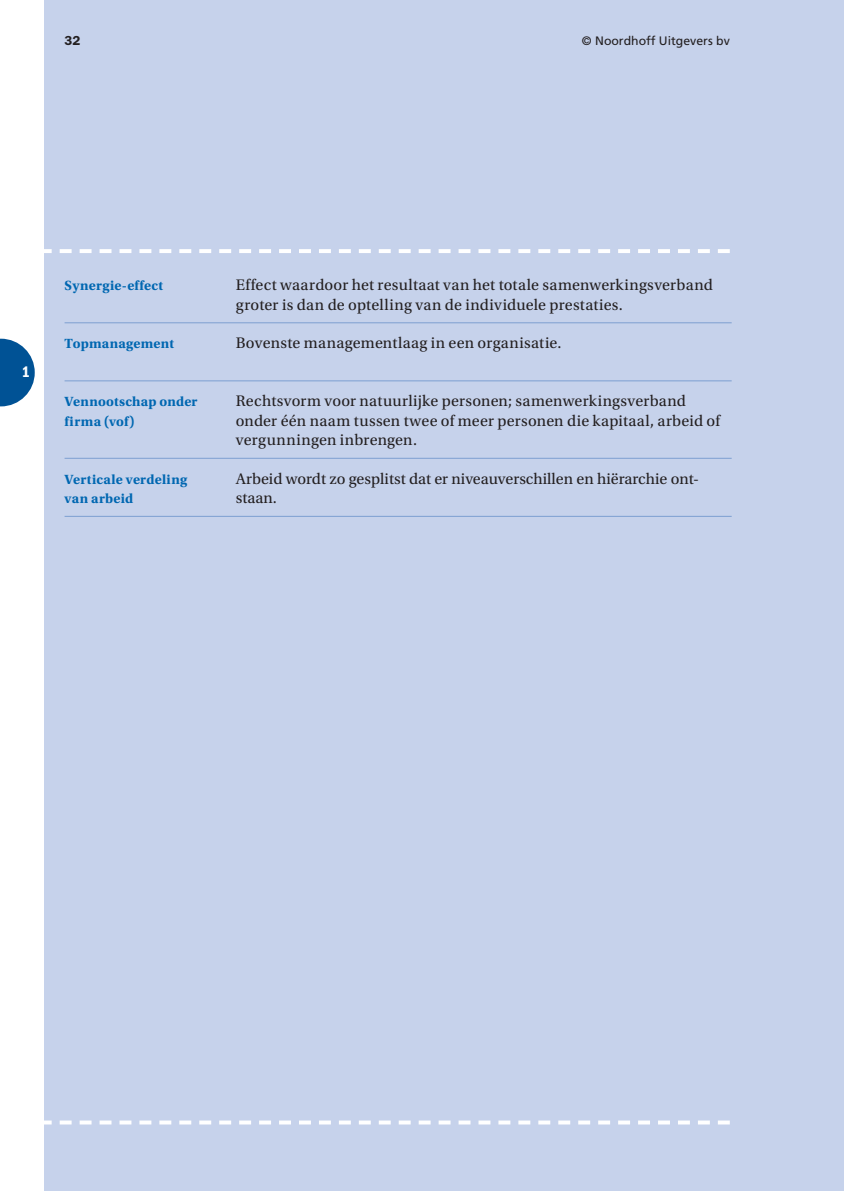
<style>
.page{position:relative;width:844px;height:1191px;background:#fff}
.page>*{position:absolute;margin:0;border:0;box-sizing:border-box;transform-origin:0 0}
.t1{font:16.1px/19.4px "Utopia Std";letter-spacing:.005em;color:#231f20}
.t2{font:15.75px "ITC Franklin Gothic Std Dm Cd";color:#fff}
.t3{font:700 14px/19.4px "Utopia Std";letter-spacing:.015em;color:#0067b1}
.t4{font:600 13.12px "ITC Franklin Gothic Std";color:#231f20}
.t5{font:12.25px "Frutiger LT Std";color:#231f20}
</style>
<div class="page">
<svg style="left:0;top:339px;width:35px;height:67px"></svg>
<div style="left:45px;top:0;width:798px;height:1191px;background:#c6d2eb"></div>
<svg style="left:44px;top:1120px;width:685px;height:4px"></svg>
<hr style="left:65px;top:322px;width:666px;height:1px;background:#7d9fd1">
<hr style="left:65px;top:380px;width:666px;height:1px;background:#7d9fd1">
<hr style="left:65px;top:458px;width:666px;height:1px;background:#7d9fd1">
<hr style="left:65px;top:516px;width:666px;height:1px;background:#7d9fd1">
<svg style="left:45px;top:249px;width:684px;height:4px"></svg>
<p class="t4" style="left:64px;top:35px;width:17px">32</p>
<p class="t5" style="left:581px;top:35px;width:149px">© Noordhoff Uitgevers bv</p>
<p class="t2" style="left:22px;top:366px;width:10px">1</p>
<p class="t3" style="left:65px;top:277px;width:100px">Synergie-effect</p>
<p class="t3" style="left:65px;top:335px;width:111px">Topmanagement</p>
<p class="t3" style="left:65px;top:393px;width:134px">Vennootschap onder firma (vof)</p>
<p class="t3" style="left:65px;top:471px;width:124px">Verticale verdeling van arbeid</p>
<p class="t1" style="left:236px;top:277px;width:478px">Effect waardoor het resultaat van het totale samenwerkingsverband groter is dan de optelling van de individuele prestaties.</p>
<p class="t1" style="left:236px;top:335px;width:327px">Bovenste managementlaag in een organisatie.</p>
<p class="t1" style="left:236px;top:393px;width:485px">Rechtsvorm voor natuurlijke personen; samenwerkingsverband onder één naam tussen twee of meer personen die kapitaal, arbeid of vergunningen inbrengen.</p>
<p class="t1" style="left:236px;top:470px;width:464px">Arbeid wordt zo gesplitst dat er niveauverschillen en hiërarchie ont&shy;staan.</p>
</div>
